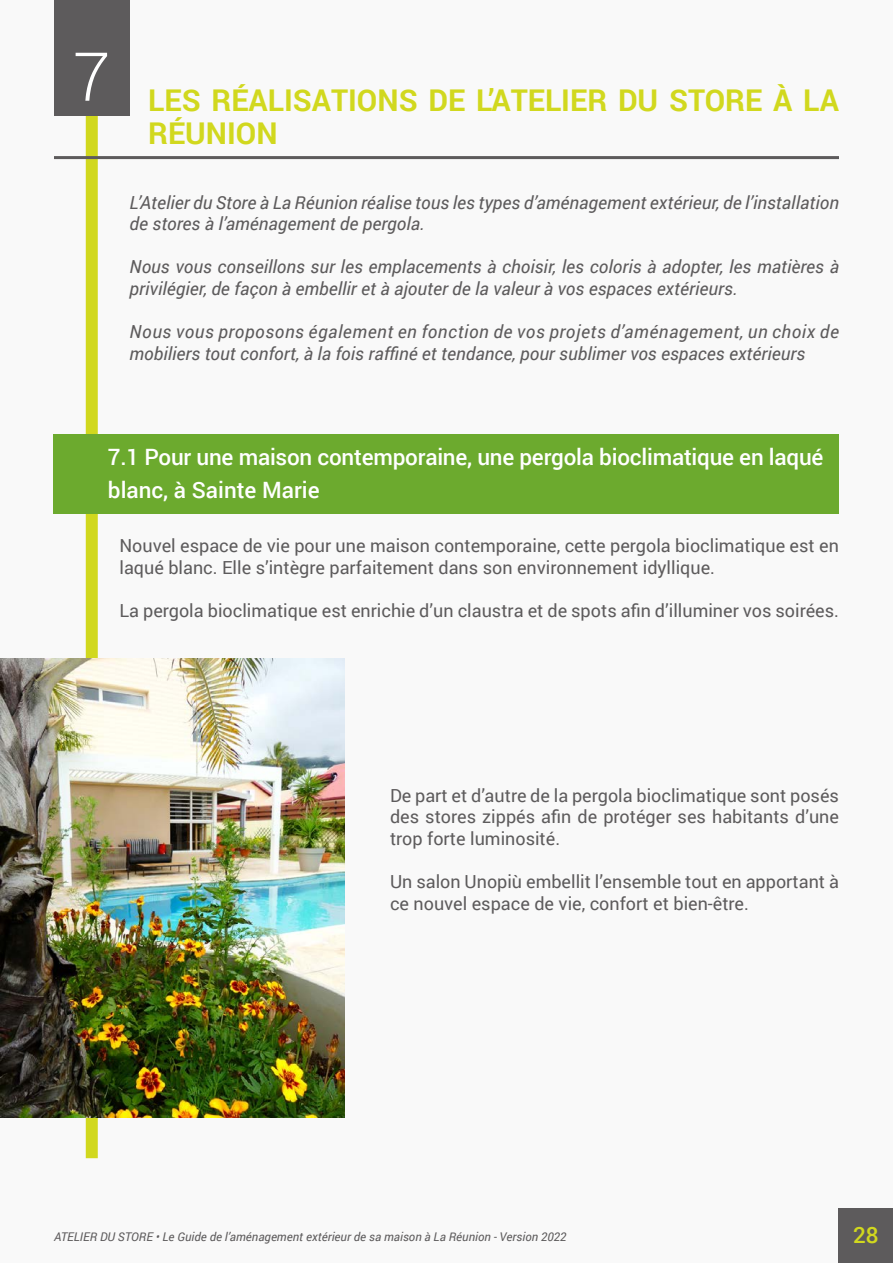
<style>
.page{position:relative;width:893px;height:1263px;background:#f9f9f9}
.page>*{position:absolute;margin:0;border:0;box-sizing:border-box;transform-origin:0 0}
.t1{font:300 67.5px "Roboto";color:#fff}
.t2{font:700 30px/33px "Roboto";color:#d1d81e}
.t3{font:500 22.5px "Roboto";letter-spacing:-.01em;color:#fff}
.t4{font:500 22.5px "Roboto";color:#d1d81e}
.t5{font:18px/21.6px "Roboto";color:#5d5b5c}
.t6{font:italic 18px/21.6px "Roboto";color:#5d5b5c}
.t7{font:italic 18px "Roboto";letter-spacing:.03em;color:#5d5b5c}
.t8{font:italic 12px "Roboto";color:#5d5b5c}
</style>
<div class="page">
<div style="left:839px;top:1209px;width:54px;height:54px;background:#5d5b5c"></div>
<div style="left:86px;top:23px;width:12px;height:1135px;background:#d1d81e"></div>
<img style="left:0;top:658px;width:344px;height:459px">
<hr style="left:54px;top:156px;width:785px;height:3px;background:#5d5b5c">
<div style="left:54px;top:0;width:76px;height:116px;background:#5d5b5c"></div>
<div style="left:54px;top:434px;width:785px;height:80px;background:#6caa2e"></div>
<p class="t1" style="left:73px;top:30px;width:39px">7</p>
<p class="t2" style="left:148px;top:83px;width:692px">LES RÉALISATIONS DE L’ATELIER DU STORE À LA<br>RÉUNION</p>
<p class="t6" style="left:130px;top:191px;width:711px">L’Atelier du Store à La Réunion réalise tous les types d’aménagement extérieur, de l’installation de stores à l’aménagement de pergola.</p>
<p class="t6" style="left:130px;top:256px;width:711px">Nous vous conseillons sur les emplacements à choisir, les coloris à adopter, les matières à privilégier, de façon à embellir et à ajouter de la valeur à vos espaces extérieurs.</p>
<p class="t7" style="left:130px;top:319px;width:711px">Nous vous proposons également en fonction de vos projets d’aménagement, un choix de</p>
<p class="t6" style="left:130px;top:342px;width:677px">mobiliers tout confort, à la fois raffiné et tendance, pour sublimer vos espaces extérieurs</p>
<p class="t3" style="left:108px;top:441px;width:717px">7.1 Pour une maison contemporaine, une pergola bioclimatique en laqué</p>
<p class="t3" style="left:108px;top:474px;width:213px">blanc, à Sainte Marie</p>
<p class="t5" style="left:119px;top:534px;width:721px">Nouvel espace de vie pour une maison contemporaine, cette pergola bioclimatique est en laqué blanc. Elle s’intègre parfaitement dans son environnement idyllique.</p>
<p class="t5" style="left:119px;top:599px;width:721px">La pergola bioclimatique est enrichie d’un claustra et de spots afin d’illuminer vos soirées.</p>
<p class="t5" style="left:390px;top:784px;width:450px;text-align:justify">De part et d’autre de la pergola bioclimatique sont posés des stores zippés afin de protéger ses habitants d’une trop forte luminosité.</p>
<p class="t5" style="left:390px;top:870px;width:450px">Un salon Unopiù embellit l’ensemble tout en apportant à ce nouvel espace de vie, confort et bien-être.</p>
<p class="t8" style="left:54px;top:1229px;width:514px">ATELIER DU STORE • Le Guide de l’aménagement extérieur de sa maison à La Réunion - Version 2022</p>
<p class="t4" style="left:853px;top:1219px;width:27px">28</p>
</div>
